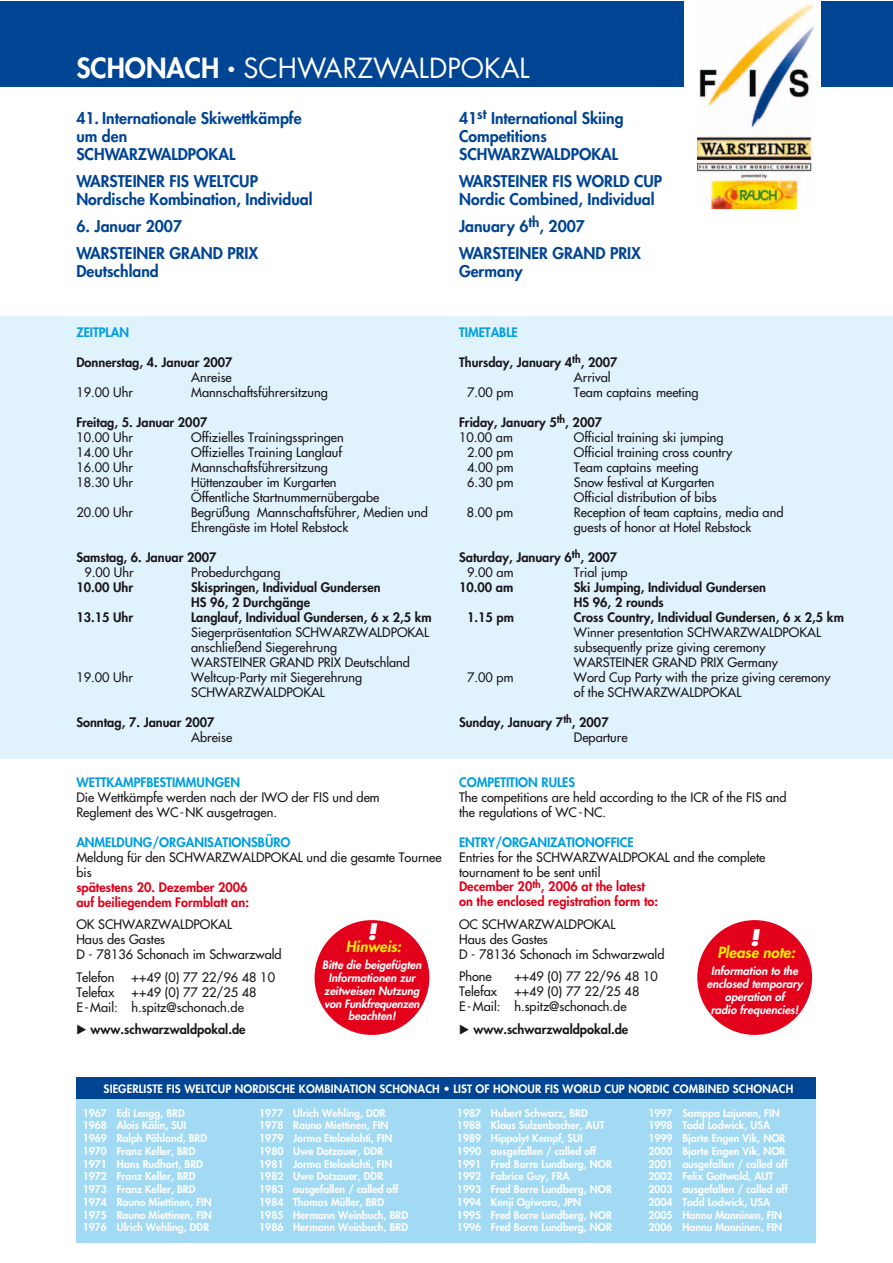
<style>
.page{position:relative;width:893px;height:1263px;background:#fff}
.page>*{position:absolute;margin:0;border:0;box-sizing:border-box;transform-origin:0 0}
.t1{font:27px "Futura";color:#fff}
.t2{font:800 27px "Futura";color:#fff}
.t3{font:italic 800 21px "Futura";color:#fff}
.t4{font:800 15.75px/18px "Futura";color:#004494}
.t5{font:italic 800 15px "Futura";color:#ffed00}
.t6{font:12.75px/15px "Futura";color:#1a171c}
.t7{font:800 12.75px/15px "Futura";color:#1a171c}
.t8{font:800 12.75px "Futura";color:#009ee0}
.t9{font:800 12.75px/15px "Futura";color:#e2001a}
.t10{font:italic 800 11.25px/12.8px "Futura";color:#fff;text-align:center}
.t11{font:800 11.25px "Futura";letter-spacing:.01em;color:#fff}
.t12{font:800 10.5px/12.8px "Futura";color:#fff}
.s1{font-weight:800}
.s2{font-weight:800;font-size:15px}
.s3{font-family:"European Pi Three";font-weight:400}
.s4{font-weight:400}
.s5{font-weight:800;color:#e2001a}
</style>
<div class="page">
<div style="left:0;top:316px;width:892px;height:442px;background:#e0f2fb"></div>
<div style="left:0;top:2px;width:892px;height:85px;background:#004494"></div>
<div style="left:76px;top:1077px;width:740px;height:166px;background:#a2daf4"></div>
<div style="left:76px;top:1077px;width:740px;height:22px;background:#004494"></div>
<div style="left:684px;top:2px;width:136px;height:221px;background:#fff"></div>
<img style="left:697px;top:4px;width:117px;height:205px">
<div style="left:314px;top:920px;width:115px;height:115px;background:#e2001a;border-radius:50%"></div>
<div style="left:697px;top:920px;width:115px;height:115px;background:#e2001a;border-radius:50%"></div>
<h1 class="t2" style="left:76px;top:53px;width:220px">OBERWIESENTHAL</h1>
<h1 class="t1" style="left:76px;top:55px;width:455px"><span class="s1">SCHONACH</span> <span class="s2">•</span> SCHWARZWALDPOKAL</h1>
<p class="t4" style="left:76px;top:110px;width:227px">41.<sup>l</sup>Internationale Skiwettkämpfe um den<br>SCHWARZWALDPOKAL</p>
<p class="t4" style="left:76px;top:173px;width:238px">WARSTEINER FIS WELTCUP<br>Nordische Kombination, Individual</p>
<p class="t4" style="left:76px;top:214px;width:183px;line-height:27px">6. Januar 2007<br>WARSTEINER GRAND PRIX</p>
<p class="t4" style="left:76px;top:263px;width:84px">Deutschland</p>
<p class="t4" style="left:459px;top:110px;width:166px">41<sup>st</sup> International Skiing<br>Competitions<br>SCHWARZWALDPOKAL</p>
<p class="t4" style="left:459px;top:173px;width:205px">WARSTEINER FIS WORLD CUP<br>Nordic Combined, Individual</p>
<p class="t4" style="left:459px;top:214px;width:183px;line-height:27px">January 6<sup>th</sup>, 2007<br>WARSTEINER GRAND PRIX</p>
<p class="t4" style="left:459px;top:263px;width:65px">Germany</p>
<p class="t8" style="left:76px;top:326px;width:54px">ZEITPLAN</p>
<p class="t7" style="left:76px;top:356px;width:158px">Donnerstag, 4. Januar 2007</p>
<p class="t6" style="left:191px;top:370px;width:42px">Anreise</p>
<p class="t6" style="left:76px;top:385px;width:58px">19.00 Uhr</p>
<p class="t6" style="left:191px;top:385px;width:138px">Mannschaftsführersitzung</p>
<p class="t7" style="left:76px;top:416px;width:133px">Freitag, 5. Januar 2007</p>
<p class="t6" style="left:76px;top:430px;width:58px">10.00 Uhr</p>
<p class="t6" style="left:191px;top:430px;width:154px">Offizielles Trainingsspringen</p>
<p class="t6" style="left:76px;top:445px;width:58px">14.00 Uhr</p>
<p class="t6" style="left:191px;top:445px;width:152px">Offizielles Training Langlauf</p>
<p class="t6" style="left:76px;top:460px;width:58px">16.00 Uhr</p>
<p class="t6" style="left:191px;top:460px;width:138px">Mannschaftsführersitzung</p>
<p class="t6" style="left:76px;top:475px;width:58px">18.30 Uhr</p>
<p class="t6" style="left:191px;top:475px;width:190px">Hüttenzauber im Kurgarten<br>Öffentliche Startnummernübergabe</p>
<p class="t6" style="left:76px;top:505px;width:58px">20.00 Uhr</p>
<p class="t6" style="left:191px;top:505px;width:238px">Begrüßung Mannschaftsführer, Medien und<br>Ehrengäste im Hotel Rebstock</p>
<p class="t7" style="left:76px;top:551px;width:142px">Samstag, 6. Januar 2007</p>
<p class="t6" style="left:84px;top:565px;width:51px">9.00 Uhr</p>
<p class="t6" style="left:191px;top:565px;width:91px">Probedurchgang</p>
<p class="t7" style="left:76px;top:581px;width:58px">10.00 Uhr</p>
<p class="t7" style="left:191px;top:581px;width:191px">Skispringen, Individual Gundersen<br>HS 96, 2 Durchgänge</p>
<p class="t7" style="left:76px;top:611px;width:58px">13.15 Uhr</p>
<p class="t7" style="left:191px;top:611px;width:242px">Langlauf, Individual Gundersen, 6 x 2,5 km</p>
<p class="t6" style="left:191px;top:625px;width:239px">Siegerpräsentation SCHWARZWALDPOKAL anschließend Siegerehrung<br>WARSTEINER GRAND PRIX Deutschland</p>
<p class="t6" style="left:76px;top:670px;width:58px">19.00 Uhr</p>
<p class="t6" style="left:191px;top:670px;width:172px">Weltcup-Party mit Siegerehrung<br>SCHWARZWALDPOKAL</p>
<p class="t7" style="left:76px;top:716px;width:140px">Sonntag, 7. Januar 2007</p>
<p class="t6" style="left:191px;top:730px;width:43px">Abreise</p>
<p class="t8" style="left:76px;top:776px;width:165px">WETTKAMPFBESTIMMUNGEN</p>
<p class="t6" style="left:76px;top:790px;width:305px">Die Wettkämpfe werden nach der IWO der FIS und dem<br>Reglement des WC-NK ausgetragen.</p>
<p class="t8" style="left:76px;top:836px;width:216px">ANMELDUNG/ORGANISATIONSBÜRO</p>
<p class="t6" style="left:76px;top:850px;width:367px">Meldung für den SCHWARZWALDPOKAL und die gesamte Tournee bis</p>
<p class="t9" style="left:76px;top:881px;width:174px">spätestens 20. Dezember 2006 auf beiliegendem Formblatt an:</p>
<p class="t6" style="left:76px;top:918px;width:207px">OK SCHWARZWALDPOKAL<br>Haus des Gastes<br>D - 78136 Schonach im Schwarzwald</p>
<p class="t6" style="left:76px;top:970px;width:40px">Telefon</p>
<p class="t6" style="left:132px;top:970px;width:145px">++49 (0) 77 22/96 48 10</p>
<p class="t6" style="left:76px;top:985px;width:39px">Telefax</p>
<h2 class="t3" style="left:367px;top:923px;width:15px">!</h2>
<p class="t5" style="left:346px;top:940px;width:60px">Hinweis:</p>
<p class="t10" style="left:322px;top:960px;width:103px">Bitte die beigefügten<br>Informationen zur zeitweisen Nutzung von Funkfrequenzen beachten!</p>
<p class="t6" style="left:76px;top:985px;width:182px;text-indent:55px">++49 (0) 77 22/25 48<br>E-Mail: h.spitz@schonach.de</p>
<p class="t7" style="left:76px;top:1023px;width:171px"><span class="s3">-</span> www.schwarzwaldpokal.de</p>
<p class="t8" style="left:459px;top:326px;width:60px">TIMETABLE</p>
<p class="t7" style="left:459px;top:356px;width:160px">Thursday, January 4<sup>th</sup>, 2007</p>
<p class="t6" style="left:574px;top:370px;width:38px">Arrival</p>
<p class="t6" style="left:467px;top:385px;width:48px">7.00 pm</p>
<p class="t6" style="left:574px;top:385px;width:126px">Team captains meeting</p>
<p class="t7" style="left:459px;top:416px;width:145px">Friday, January 5<sup>th</sup>, 2007<br><span class="s4">10.00 am</span></p>
<p class="t6" style="left:574px;top:430px;width:151px">Official training ski jumping</p>
<p class="t6" style="left:467px;top:445px;width:48px">2.00 pm</p>
<p class="t6" style="left:574px;top:445px;width:160px">Official training cross country</p>
<p class="t6" style="left:467px;top:460px;width:48px">4.00 pm</p>
<p class="t6" style="left:574px;top:460px;width:126px">Team captains meeting</p>
<p class="t6" style="left:467px;top:475px;width:48px">6.30 pm</p>
<p class="t6" style="left:574px;top:475px;width:144px">Snow festival at Kurgarten<br>Official distribution of bibs</p>
<p class="t6" style="left:467px;top:505px;width:48px">8.00 pm</p>
<p class="t6" style="left:574px;top:505px;width:211px">Reception of team captains, media and guests of honor at Hotel Rebstock</p>
<p class="t7" style="left:467px;top:551px;width:152px;text-indent:-8px">Saturday, January 6<sup>th</sup>, 2007<br><span class="s4">9.00 am</span></p>
<p class="t6" style="left:574px;top:565px;width:55px">Trial jump</p>
<p class="t7" style="left:459px;top:581px;width:56px">10.00 am</p>
<p class="t7" style="left:574px;top:581px;width:193px">Ski Jumping, Individual Gundersen<br>HS 96, 2 rounds</p>
<p class="t7" style="left:467px;top:611px;width:48px">1.15 pm</p>
<p class="t7" style="left:574px;top:611px;width:271px">Cross Country, Individual Gundersen, 6 x 2,5 km</p>
<p class="t6" style="left:574px;top:625px;width:248px">Winner presentation SCHWARZWALDPOKAL subsequently prize giving ceremony<br>WARSTEINER GRAND PRIX Germany</p>
<p class="t6" style="left:467px;top:670px;width:48px">7.00 pm</p>
<p class="t6" style="left:574px;top:670px;width:258px">Word Cup Party with the prize giving ceremony of the SCHWARZWALDPOKAL</p>
<p class="t7" style="left:574px;top:716px;width:55px;text-indent:-115px">Sunday, January 7<sup>th</sup>, 2007<br><span class="s4">Departure</span></p>
<p class="t8" style="left:459px;top:776px;width:118px">COMPETITION RULES</p>
<p class="t6" style="left:459px;top:790px;width:329px">The competitions are held according to the ICR of the FIS and the regulations of WC-NC.</p>
<p class="t8" style="left:459px;top:836px;width:176px">ENTRY/ORGANIZATIONOFFICE</p>
<p class="t6" style="left:459px;top:851px;width:308px">Entries for the SCHWARZWALDPOKAL and the complete tournament to be sent until<br><span class="s5">December 20</span><sup>th</sup><span class="s5">, 2006 at the latest<br>on the enclosed registration form to:</span></p>
<p class="t6" style="left:459px;top:917px;width:207px">OC SCHWARZWALDPOKAL<br>Haus des Gastes<br>D - 78136 Schonach im Schwarzwald</p>
<p class="t6" style="left:459px;top:970px;width:34px">Phone</p>
<p class="t6" style="left:514px;top:970px;width:145px">++49 (0) 77 22/96 48 10</p>
<p class="t6" style="left:459px;top:985px;width:39px">Telefax</p>
<h2 class="t3" style="left:750px;top:929px;width:15px">!</h2>
<p class="t5" style="left:717px;top:946px;width:82px">Please note:</p>
<p class="t10" style="left:707px;top:966px;width:97px">Information to the enclosed temporary operation of<br>radio frequencies!</p>
<p class="t6" style="left:459px;top:985px;width:182px;text-indent:55px">++49 (0) 77 22/25 48<br>E-Mail: h.spitz@schonach.de</p>
<p class="t7" style="left:459px;top:1022px;width:171px"><span class="s3">-</span> www.schwarzwaldpokal.de</p>
<p class="t11" style="left:104px;top:1083px;width:691px">SIEGERLISTE FIS WELTCUP NORDISCHE KOMBINATION SCHONACH • LIST OF HONOUR FIS WORLD CUP NORDIC COMBINED SCHONACH</p>
<p class="t12" style="left:648px;top:1107px;width:141px">1997 Samppa Lajunen, FIN<br>1998 Todd Lodwick, USA<br>1999 Bjarte Engen Vik, NOR<br>2000 Bjarte Engen Vik, NOR<br>2001 ausgefallen / called off<br>2002 Felix Gottwald, AUT<br>2003 ausgefallen / called off<br>2004 Todd Lodwick, USA<br>2005 Hannu Manninen, FIN<br>2006 Hannu Manninen, FIN</p>
<p class="t12" style="left:83px;top:1107px;width:131px">1967 Edi Lengg, BRD<br>1968 Alois Kälin, SUI<br>1969 Ralph Pöhland, BRD<br>1970 Franz Keller, BRD<br>1971 Hans Rudhart, BRD<br>1972 Franz Keller, BRD<br>1973 Franz Keller, BRD<br>1974 Rauno Miettinen, FIN<br>1975 Rauno Miettinen, FIN<br>1976 Ulrich Wehling, DDR</p>
<p class="t12" style="left:259px;top:1107px;width:150px">1977 Ulrich Wehling, DDR<br>1978 Rauno Miettinen, FIN<br>1979 Jorma Etelaelahti, FIN<br>1980 Uwe Dotzauer, DDR<br>1981 Jorma Etelaelahti, FIN<br>1982 Uwe Dotzauer, DDR<br>1983 ausgefallen / called off<br>1984 Thomas Müller, BRD<br>1985 Hermann Weinbuch, BRD<br>1986 Hermann Weinbuch, BRD</p>
<p class="t12" style="left:457px;top:1107px;width:156px">1987 Hubert Schwarz, BRD<br>1988 Klaus Sulzenbacher, AUT<br>1989 Hippolyt Kempf, SUI<br>1990 ausgefallen / called off<br>1991 Fred Borre Lundberg, NOR<br>1992 Fabrice Guy, FRA<br>1993 Fred Borre Lundberg, NOR<br>1994 Kenji Ogiwara, JPN<br>1995 Fred Borre Lundberg, NOR<br>1996 Fred Borre Lundberg, NOR</p>
</div>
